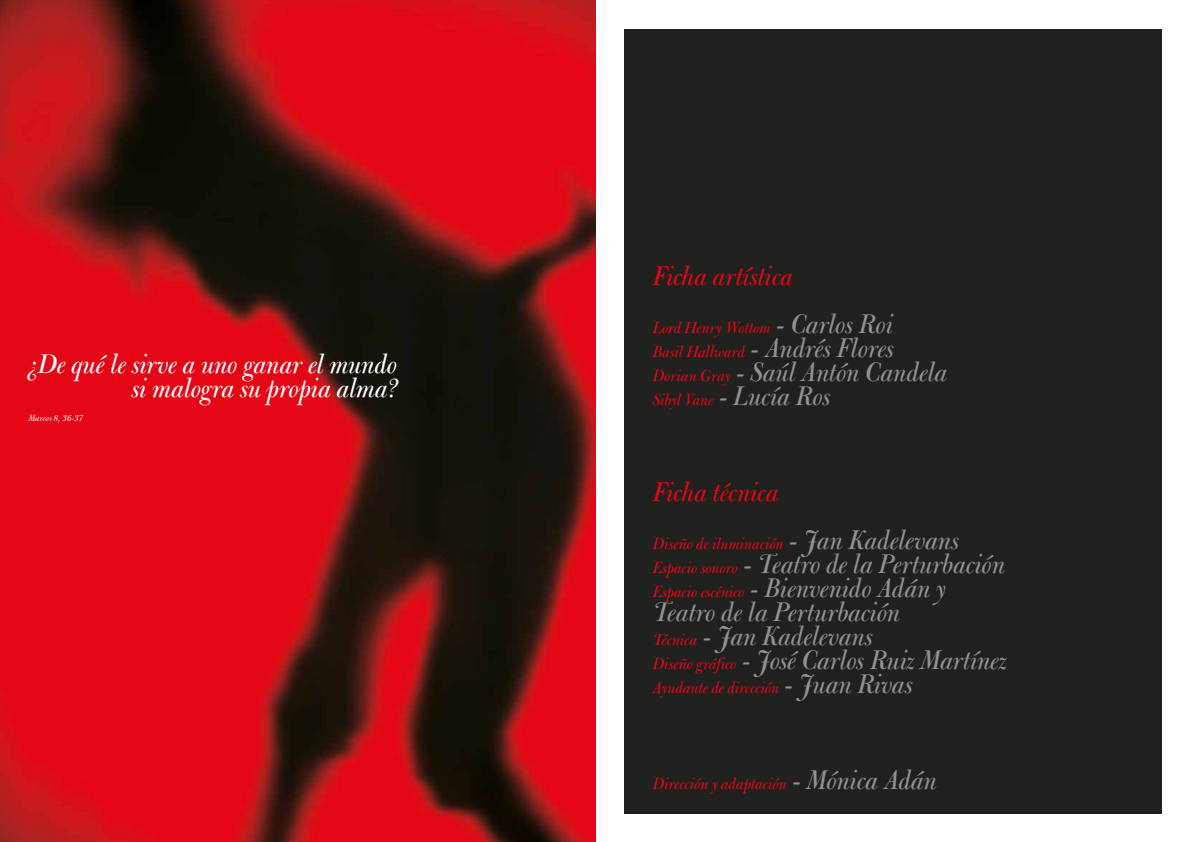
<style>
.page{position:relative;width:1191px;height:842px;background:#fff}
.page>*{position:absolute;margin:0;border:0;box-sizing:border-box;transform-origin:0 0}
.t1{font:30px/24px "Bulmer MT Std Italic Display";color:#929292}
.t2{font:30px/24px "Bulmer MT Std Italic Display";color:#fff;text-align:right}
.t3{font:30px "Bulmer MT Std Italic Display";letter-spacing:-.005em;color:#e30614}
.t4{font:18px/24px "Bulmer MT Std Italic Display";color:#e30614}
.t5{font:10px "Bulmer MT Std Italic Display";letter-spacing:-.005em;color:#fff}
.s1{font-size:30px;color:#929292}
.s2{font-size:18px;color:#e30614}
</style>
<div class="page">
<div style="left:624px;top:29px;width:538px;height:784px;background:#20201f"></div>
<img style="left:0;top:0;width:595px;height:842px">
<p class="t2" style="left:29px;top:353px;width:369px">¿De qué le sirve a uno ganar el mundo si malogra su propia alma?</p>
<p class="t5" style="left:28px;top:413px;width:56px">Marcos 8, 36-37</p>
<p class="t3" style="left:652px;top:261px;width:142px">Ficha artística</p>
<p class="t4" style="left:652px;top:316px;width:243px">Lord Henry Wottom <span class="s1">- Carlos Roi<br></span>Basil Hallward <span class="s1">- Andrés Flores</span></p>
<p class="t1" style="left:652px;top:361px;width:296px"><span class="s2">Dorian Gray</span> - Saúl Antón Candela</p>
<p class="t4" style="left:652px;top:388px;width:179px">Sibyl Vane <span class="s1">- Lucía Ros</span></p>
<p class="t3" style="left:652px;top:477px;width:127px">Ficha técnica</p>
<p class="t4" style="left:652px;top:532px;width:308px">Diseño de iluminación <span class="s1">- Jan Kadelevans</span></p>
<p class="t1" style="left:652px;top:553px;width:355px"><span class="s2">Espacio sonoro</span> - Teatro de la Perturbación <span class="s2">Espacio escénico</span> - Bienvenido Adán y Teatro de la Perturbación<br><span class="s2">Técnica</span> - Jan Kadelevans<br><span class="s2">Diseño gráfico</span> - José Carlos Ruiz Martínez</p>
<p class="t4" style="left:652px;top:676px;width:262px">Ayudante de dirección <span class="s1">- Juan Rivas</span></p>
<p class="t4" style="left:652px;top:772px;width:285px">Dirección y adaptación <span class="s1">- Mónica Adán</span></p>
</div>
